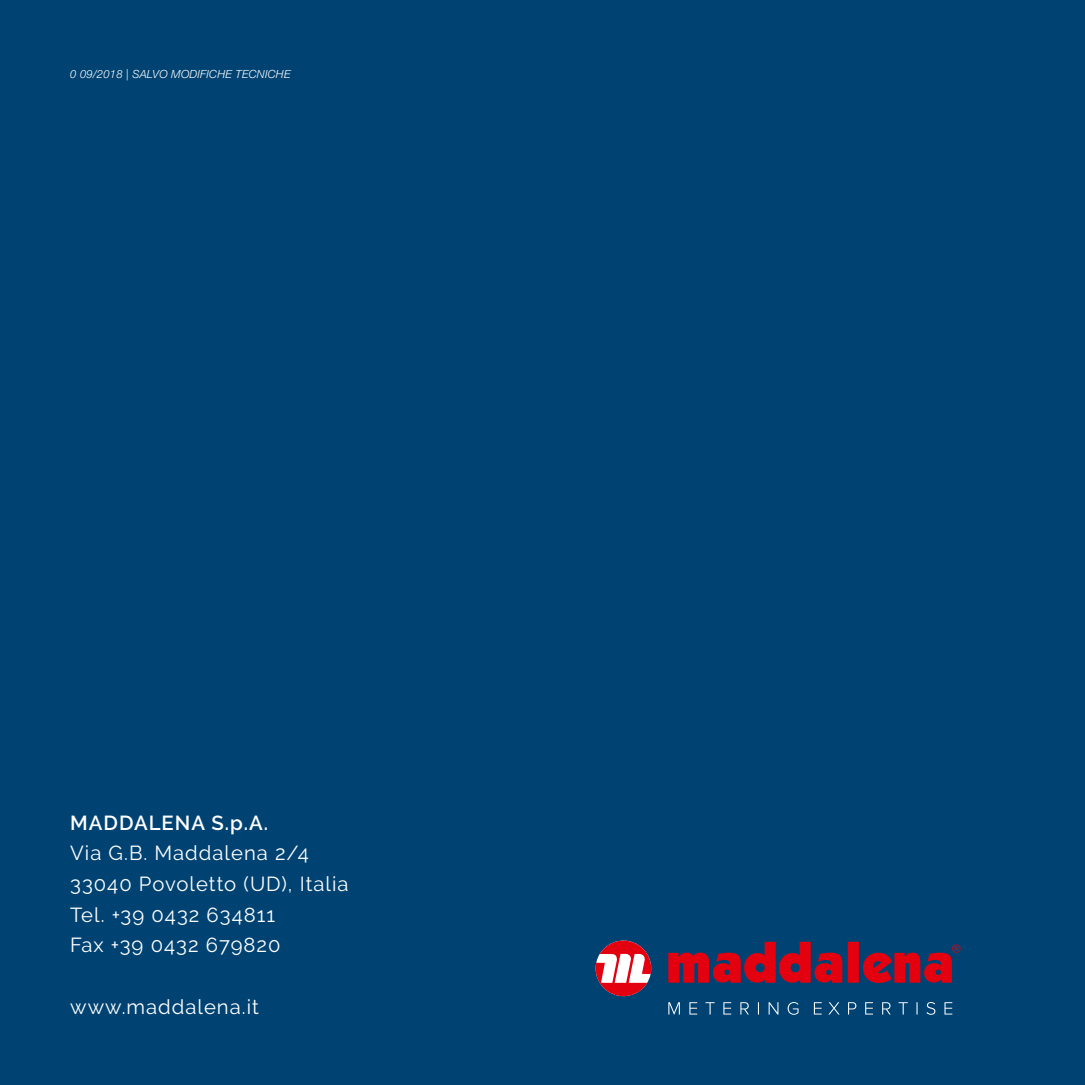
<style>
.page{position:relative;width:1085px;height:1085px;background:#fff}
.page>*{position:absolute;margin:0;border:0;box-sizing:border-box;transform-origin:0 0}
.t1{font:20.25px/30.6px "Raleway";letter-spacing:.05em;color:#fff}
.t2{font:600 20.25px "Raleway";letter-spacing:.05em;color:#fff}
.t3{font:italic 300 11.25px "Helvetica Neue LT Std";letter-spacing:.02em;color:#fff}
</style>
<div class="page">
<div style="left:0;top:0;width:1084px;height:1084px;background:#004373"></div>
<svg style="left:668px;top:1002px;width:284px;height:12px"></svg>
<svg style="left:668px;top:941px;width:292px;height:41px"></svg>
<svg style="left:595px;top:940px;width:56px;height:56px"></svg>
<p class="t3" style="left:70px;top:67px;width:222px">0 09/2018 | SALVO MODIFICHE TECNICHE</p>
<p class="t2" style="left:70px;top:810px;width:199px">MADDALENA S.p.A.</p>
<p class="t1" style="left:70px;top:837px;width:280px">Via G.B. Maddalena 2/4<br>33040 Povoletto (UD), Italia<br>Tel. +39 0432 634811<br>Fax +39 0432 679820</p>
<p class="t1" style="left:70px;top:990px;width:190px">www.maddalena.it</p>
</div>
